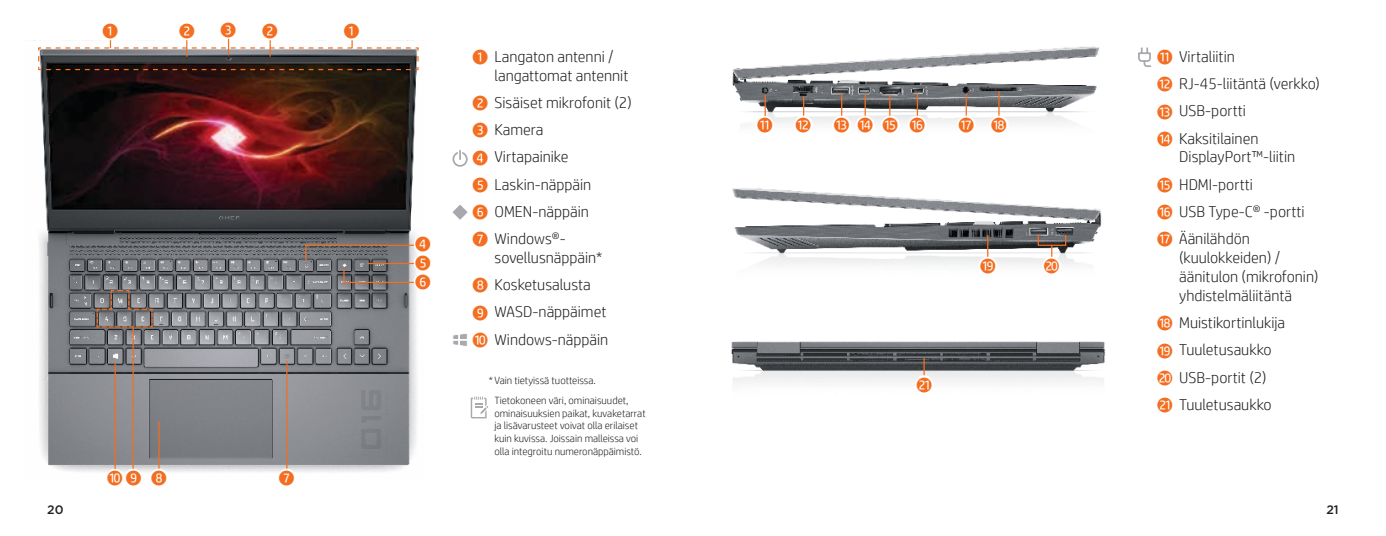
<style>
.page{position:relative;width:1386px;height:536px;background:#fff}
.page>*{position:absolute;margin:0;border:0;box-sizing:border-box;transform-origin:0 0}
.t1{font:19.25px/37.3px "HP Simplified Bubbles";color:#f36e21}
.t2{font:300 15.75px/27.1px "HP Simplified";color:#231f20}
.t3{font:500 12.25px "Gotham";color:#231f20}
.t4{font:300 10.5px/12.6px "HP Simplified";color:#231f20}
.s1{font-family:"HP Simplified Bubbles";font-weight:400;font-size:19.25px;color:#f36e21}
</style>
<div class="page">
<img style="left:732px;top:188px;width:370px;height:78px">
<hr style="left:987px;top:235px;width:1px;height:36px;background:#f36e21">
<svg style="left:976px;top:254px;width:24px;height:17px"></svg>
<svg style="left:1037px;top:234px;width:30px;height:32px"></svg>
<img style="left:731px;top:341px;width:375px;height:44px">
<hr style="left:923px;top:358px;width:2px;height:22px;background:#f36e21">
<svg style="left:913px;top:373px;width:22px;height:12px"></svg>
<img style="left:732px;top:46px;width:367px;height:79px">
<hr style="left:966px;top:94px;width:1px;height:32px;background:#f36e21">
<hr style="left:998px;top:91px;width:2px;height:35px;background:#f36e21">
<svg style="left:955px;top:113px;width:23px;height:13px"></svg>
<svg style="left:987px;top:113px;width:24px;height:13px"></svg>
<hr style="left:765px;top:95px;width:1px;height:35px;background:#f36e21">
<hr style="left:841px;top:94px;width:1px;height:36px;background:#f36e21">
<hr style="left:865px;top:95px;width:1px;height:35px;background:#f36e21">
<hr style="left:889px;top:95px;width:1px;height:34px;background:#f36e21">
<hr style="left:917px;top:94px;width:1px;height:35px;background:#f36e21">
<svg style="left:754px;top:114px;width:22px;height:16px"></svg>
<svg style="left:830px;top:112px;width:99px;height:18px"></svg>
<hr style="left:803px;top:96px;width:1px;height:34px;background:#f36e21">
<svg style="left:792px;top:113px;width:23px;height:17px"></svg>
<img style="left:39px;top:219px;width:378px;height:254px">
<img style="left:40px;top:71px;width:377px;height:148px">
<hr style="left:115px;top:361px;width:1px;height:120px;background:#f36e21">
<hr style="left:286px;top:360px;width:1px;height:121px;background:#f36e21">
<hr style="left:158px;top:421px;width:2px;height:62px;background:#f36e21">
<svg style="left:305px;top:233px;width:115px;height:60px;background:#7d7979"></svg>
<hr style="left:133px;top:327px;width:1px;height:152px;background:#f36e21">
<svg style="left:96px;top:289px;width:57px;height:39px;background:#807877"></svg>
<svg style="left:104px;top:466px;width:66px;height:17px"></svg>
<svg style="left:276px;top:466px;width:22px;height:15px"></svg>
<svg style="left:38px;top:38px;width:381px;height:33px"></svg>
<svg style="left:471px;top:396px;width:17px;height:22px"></svg>
<div style="left:452px;top:151px;width:16px;height:16px;border:2px solid #a7a9ac;border-radius:50%"></div>
<svg style="left:458px;top:151px;width:4px;height:8px"></svg>
<svg style="left:452px;top:205px;width:16px;height:15px"></svg>
<svg style="left:453px;top:333px;width:14px;height:13px"></svg>
<svg style="left:1138px;top:47px;width:14px;height:20px"></svg>
<p class="t1" style="left:103px;top:13px;width:17px">1</p>
<p class="t1" style="left:179px;top:13px;width:17px">2</p>
<p class="t1" style="left:221px;top:11px;width:17px">3</p>
<p class="t1" style="left:262px;top:13px;width:17px">2</p>
<p class="t1" style="left:344px;top:13px;width:17px">1</p>
<p class="t1" style="left:108px;top:459px;width:61px">-9 8</p>
<p class="t1" style="left:279px;top:459px;width:17px">7</p>
<p class="t1" style="left:416px;top:226px;width:17px">4<br>6</p>
<p class="t1" style="left:416px;top:244px;width:17px">5</p>
<p class="t2" style="left:495px;top:46px;width:135px;line-height:18.9px;text-indent:-22px"><span class="s1">1</span> Langaton antenni / langattomat antennit</p>
<p class="t2" style="left:473px;top:88px;width:160px"><span class="s1">2</span> Sisäiset mikrofonit (2)<br><span class="s1">3</span> Kamera<br><span class="s1">4</span> Virtapainike<br><span class="s1">5</span> Laskin-näppäin<br><span class="s1">6</span> OMEN-näppäin<br><span class="s1">7</span> Windows®-</p>
<p class="t2" style="left:473px;top:243px;width:135px;text-indent:22px">sovellusnäppäin*<br><span class="s1">8</span> Kosketusalusta<br><span class="s1">9</span> WASD-näppäimet</p>
<p class="t2" style="left:473px;top:325px;width:137px"><span class="s1">-</span> Windows-näppäin</p>
<p class="t4" style="left:494px;top:369px;width:136px;line-height:20.5px;text-indent:-6px">* Vain tietyissä tuotteissa.<br>Tietokoneen väri, ominaisuudet,</p>
<p class="t4" style="left:494px;top:406px;width:153px">ominaisuuksien paikat, kuvaketarrat ja lisävarusteet voivat olla erilaiset kuin kuvissa. Joissain malleissa voi olla integroitu numeronäppäimistö.</p>
<p class="t1" style="left:757px;top:107px;width:170px">Q W ERTY</p>
<p class="t1" style="left:959px;top:107px;width:50px">U I</p>
<p class="t1" style="left:917px;top:366px;width:17px">A</p>
<p class="t1" style="left:980px;top:248px;width:17px">O</p>
<p class="t1" style="left:1044px;top:248px;width:17px">P</p>
<p class="t2" style="left:1157px;top:42px;width:164px"><span class="s1">Q</span> Virtaliitin<br><span class="s1">W</span> RJ-45-liitäntä (verkko)<br><span class="s1">E</span> USB-portti<br><span class="s1">R</span> Kaksitilainen</p>
<p class="t2" style="left:1157px;top:143px;width:149px;text-indent:22px">DisplayPort™-liitin<br><span class="s1">T</span> HDMI-portti<br><span class="s1">Y</span> USB Type-C® -portti<br><span class="s1">U</span> Äänilähdön</p>
<p class="t2" style="left:1179px;top:247px;width:141px;line-height:18.9px">(kuulokkeiden) / äänitulon (mikrofonin) yhdistelmäliitäntä</p>
<p class="t2" style="left:1157px;top:308px;width:129px"><span class="s1">I</span> Muistikortinlukija<br><span class="s1">O</span> Tuuletusaukko<br><span class="s1">P</span> USB-portit (2)<br><span class="s1">A</span> Tuuletusaukko</p>
<p class="t3" style="left:47px;top:501px;width:18px">20</p>
<p class="t3" style="left:1326px;top:501px;width:14px">21</p>
</div>
